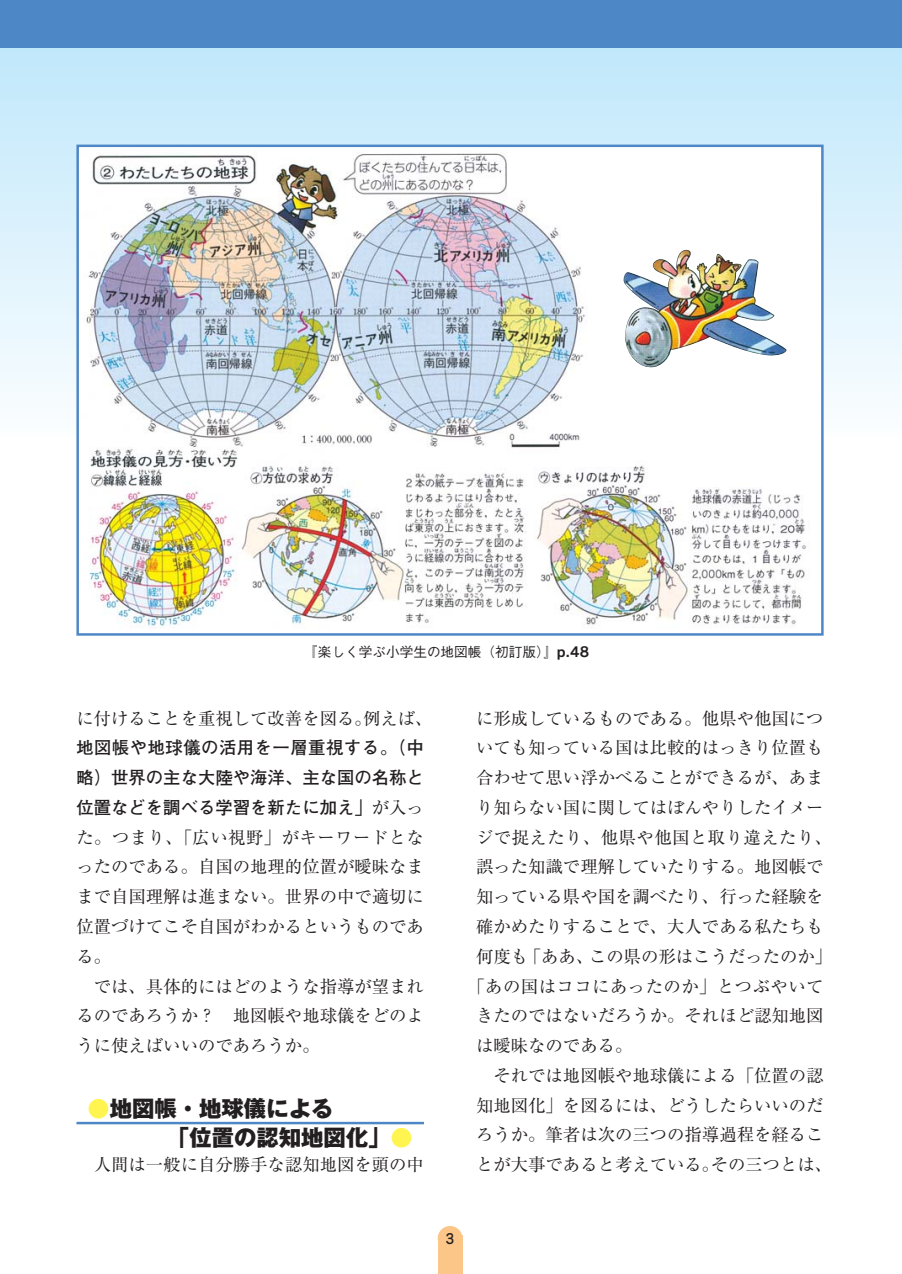
<style>
.page{position:relative;width:902px;height:1274px;background:#fff}
.page>*{position:absolute;margin:0;border:0;box-sizing:border-box;transform-origin:0 0}
.t1{font:22.4px/29.8px "Gothic MB101 hea";color:#231f20}
.t2{font:17.32px/29.8px "Ryumin";color:#231f20;text-align:justify}
.t3{font:700 17.32px/29.8px "Futo Go B101";color:#231f20;text-align:justify}
.t4{font:17.32px "Ryumin";letter-spacing:.025em;color:#231f20}
.t5{font:500 13.65px "Gothic BBB";color:#231f20}
.t6{font:500 13.65px "Jun 34";color:#231f20}
.s1{font-family:"Rodin CID B";font-weight:400}
.s2{font-family:"Ryumin";font-weight:400}
.s3{color:#fff450}
</style>
<div class="page">
<div style="left:437px;top:1226px;width:25px;height:25px;background:#fdc689;border-radius:50%"></div>
<div style="left:437px;top:1236px;width:25px;height:38px;background:#fdc689"></div>
<div style="left:0;top:0;width:901px;height:48px;background:#4e87c6"></div>
<hr style="left:76px;top:1122px;width:348px;height:2px;background:#4e87c6">
<img style="left:83px;top:151px;width:723px;height:477px">
<div style="left:76px;top:145px;width:747px;height:491px;border:2px solid #4e87c6"></div>
<img style="left:622px;top:249px;width:166px;height:120px">
<p class="t5" style="left:304px;top:647px;width:286px">『楽しく学ぶ小学生の地図帳（初訂版）』<span class="s1">p.48</span></p>
<p class="t2" style="left:76px;top:706px;width:357px">に付けることを重視して改善を図る。例えば、</p>
<p class="t3" style="left:76px;top:735px;width:349px">地図帳や地球儀の活用を一層重視する。（中略）世界の主な大陸や海洋、主な国の名称と位置などを調べる学習を新たに加え」<span class="s2">が入っ</span></p>
<p class="t2" style="left:76px;top:825px;width:349px">た。つまり、「広い視野」がキーワードとなったのである。自国の地理的位置が曖昧なままで自国理解は進まない。世界の中で適切に位置づけてこそ自国がわかるというものである。</p>
<p class="t2" style="left:76px;top:973px;width:349px;text-indent:17px">では、具体的にはどのような指導が望まれるのであろうか？　地図帳や地球儀をどのように使えばいいのであろうか。</p>
<p class="t1" style="left:167px;top:1096px;width:247px;text-indent:-79px"><span class="s3">●</span>地図帳・地球儀による<br>「位置の認知地図化」<span class="s3">●</span></p>
<p class="t2" style="left:94px;top:1152px;width:331px">人間は一般に自分勝手な認知地図を頭の中</p>
<p class="t2" style="left:476px;top:706px;width:349px">に形成しているものである。他県や他国につ</p>
<p class="t2" style="left:476px;top:735px;width:349px">いても知っている国は比較的はっきり位置も</p>
<p class="t2" style="left:476px;top:765px;width:349px">合わせて思い浮かべることができるが、あま</p>
<p class="t2" style="left:476px;top:795px;width:349px">り知らない国に関してはぼんやりしたイメー</p>
<p class="t4" style="left:476px;top:831px;width:357px">ジで捉えたり、他県や他国と取り違えたり、</p>
<p class="t2" style="left:476px;top:854px;width:349px">誤った知識で理解していたりする。地図帳で</p>
<p class="t2" style="left:476px;top:884px;width:349px">知っている県や国を調べたり、行った経験を</p>
<p class="t2" style="left:476px;top:914px;width:349px">確かめたりすることで、大人である私たちも</p>
<p class="t2" style="left:476px;top:944px;width:357px">何度も「ああ、この県の形はこうだったのか」</p>
<p class="t4" style="left:467px;top:980px;width:357px">「あの国はココにあったのか」とつぶやいて</p>
<p class="t2" style="left:476px;top:1003px;width:349px">きたのではないだろうか。それほど認知地図</p>
<p class="t2" style="left:476px;top:1033px;width:158px">は曖昧なのである。</p>
<p class="t2" style="left:493px;top:1063px;width:331px">それでは地図帳や地球儀による「位置の認</p>
<p class="t2" style="left:476px;top:1093px;width:349px">知地図化」を図るには、どうしたらいいのだ</p>
<p class="t2" style="left:476px;top:1122px;width:349px">ろうか。筆者は次の三つの指導過程を経るこ</p>
<p class="t2" style="left:476px;top:1152px;width:357px">とが大事であると考えている。その三つとは、</p>
<p class="t6" style="left:446px;top:1234px;width:10px">3</p>
</div>
